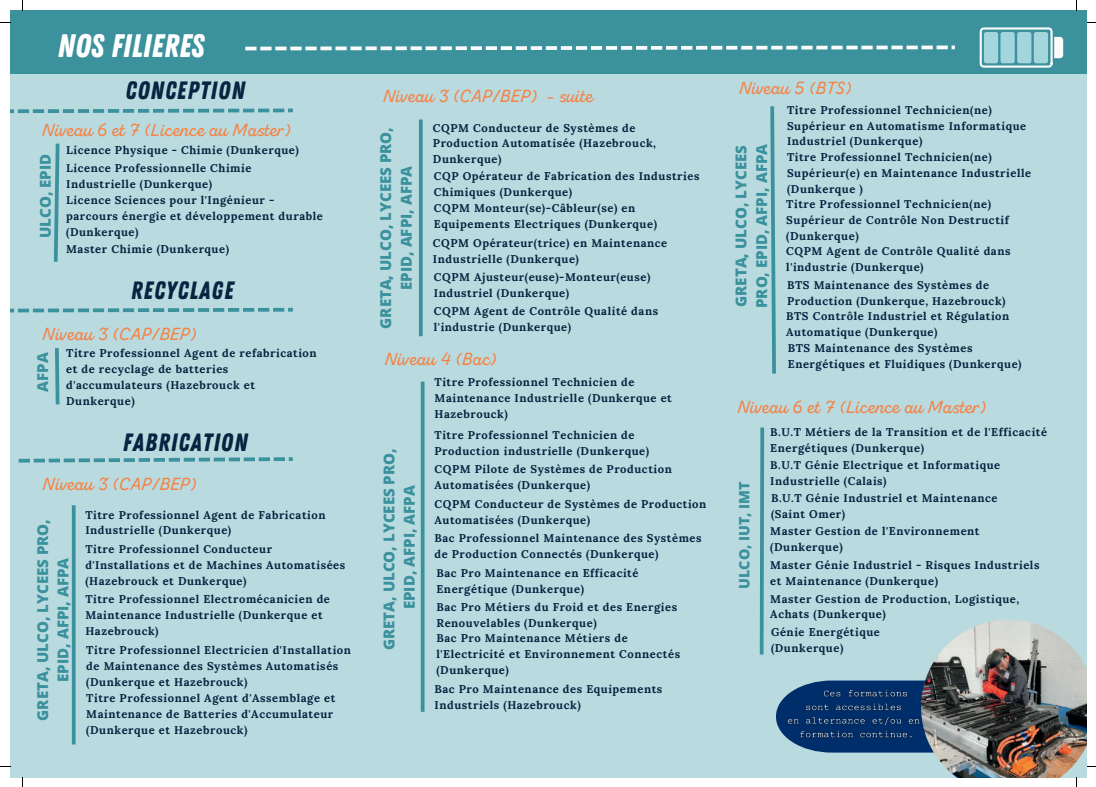
<style>
.page{position:relative;width:1096px;height:787px;background:#fff}
.page>*{position:absolute;margin:0;border:0;box-sizing:border-box;transform-origin:0 0}
.t1{font:32.5px "Zing Rust Demo Base";color:#fff}
.t2{font:25px "Zing Rust Demo Base";letter-spacing:.04em;color:#052541}
.t3{font:17.5px "Zing Script Rust SB Demo Base";color:#f58345}
.t4{font:800 15px/20.6px "Open Sans";color:#3b919c;text-align:center}
.t5{font:800 14.25px "Open Sans";color:#3b919c}
.t6{font:700 11.25px/15.9px "Lora";letter-spacing:.05em;color:#052541}
</style>
<div class="page">
<div style="left:10px;top:10px;width:1076px;height:768px;background:#b9dbe0"></div>
<div style="left:10px;top:10px;width:1076px;height:64px;background:#3b919c"></div>
<svg style="left:979px;top:27px;width:84px;height:41px"></svg>
<div style="left:983px;top:32px;width:15px;height:31px;background:#a3d5dc;border-radius:2px"></div>
<div style="left:1000px;top:32px;width:14px;height:31px;background:#a3d5dc;border-radius:2px"></div>
<div style="left:1017px;top:32px;width:14px;height:31px;background:#a3d5dc;border-radius:2px"></div>
<div style="left:1033px;top:32px;width:14px;height:31px;background:#a3d5dc;border-radius:2px"></div>
<svg style="left:10px;top:308px;width:283px;height:5px"></svg>
<svg style="left:55px;top:348px;width:5px;height:57px"></svg>
<svg style="left:10px;top:109px;width:283px;height:4px"></svg>
<svg style="left:245px;top:46px;width:709px;height:4px"></svg>
<svg style="left:53px;top:143px;width:7px;height:119px"></svg>
<svg style="left:19px;top:457px;width:274px;height:6px"></svg>
<svg style="left:72px;top:505px;width:4px;height:239px"></svg>
<svg style="left:776px;top:680px;width:144px;height:72px"></svg>
<img style="left:920px;top:620px;width:166px;height:158px">
<svg style="left:770px;top:106px;width:6px;height:268px"></svg>
<img style="left:784px;top:688px;width:182px;height:57px">
<hr style="left:419px;top:120px;width:3px;height:216px;background:#3b919c">
<hr style="left:421px;top:382px;width:3px;height:330px;background:#3b919c">
<svg style="left:759px;top:427px;width:6px;height:228px"></svg>
<h1 class="t1" style="left:57px;top:27px;width:148px">NOS FILIERES</h1>
<h2 class="t2" style="left:125px;top:76px;width:121px">CONCEPTION</h2>
<h3 class="t3" style="left:42px;top:123px;width:251px">Niveau 6 et 7 (Licence au Master)</h3>
<h3 class="t4" style="left:35px;top:238px;width:86px;rotate:-90deg">ULCO, EPID</h3>
<p class="t6" style="left:66px;top:141px;width:234px">Licence Physique - Chimie (Dunkerque)</p>
<p class="t6" style="left:66px;top:192px;width:258px">Licence Sciences pour l'Ingénieur - parcours énergie et développement durable</p>
<p class="t6" style="left:66px;top:160px;width:187px">Licence Professionnelle Chimie<br>Industrielle (Dunkerque)</p>
<p class="t6" style="left:66px;top:223px;width:74px">(Dunkerque)</p>
<p class="t6" style="left:66px;top:240px;width:164px">Master Chimie (Dunkerque)</p>
<h2 class="t2" style="left:131px;top:276px;width:104px">RECYCLAGE</h2>
<h3 class="t3" style="left:42px;top:327px;width:156px">Niveau 3 (CAP/BEP)</h3>
<h3 class="t4" style="left:32px;top:392px;width:41px;rotate:-90deg">AFPA</h3>
<p class="t6" style="left:66px;top:345px;width:252px">Titre Professionnel Agent de refabrication et de recyclage de batteries d'accumulateurs (Hazebrouck et<br>Dunkerque)</p>
<h2 class="t2" style="left:123px;top:428px;width:126px">FABRICATION</h2>
<h3 class="t3" style="left:42px;top:476px;width:156px">Niveau 3 (CAP/BEP)</h3>
<h3 class="t4" style="left:32px;top:721px;width:203px;rotate:-90deg">GRETA, ULCO, LYCEES PRO,<br>EPID, AFPI, AFPA</h3>
<p class="t6" style="left:85px;top:506px;width:242px">Titre Professionnel Agent de Fabrication<br>Industrielle (Dunkerque)</p>
<p class="t6" style="left:85px;top:541px;width:261px">Titre Professionnel Conducteur d'Installations et de Machines Automatisées (Hazebrouck et Dunkerque)</p>
<p class="t6" style="left:85px;top:591px;width:246px">Titre Professionnel Electromécanicien de<br>Maintenance Industrielle (Dunkerque et<br>Hazebrouck)</p>
<p class="t6" style="left:86px;top:642px;width:266px">Titre Professionnel Electricien d'Installation de Maintenance des Systèmes Automatisés (Dunkerque et Hazebrouck)<br>Titre Professionnel Agent d'Assemblage et Maintenance de Batteries d'Accumulateur (Dunkerque et Hazebrouck)</p>
<h3 class="t3" style="left:383px;top:88px;width:211px">Niveau 3 (CAP/BEP) - suite</h3>
<h3 class="t4" style="left:375px;top:329px;width:203px;rotate:-90deg">GRETA, ULCO, LYCEES PRO,<br>EPID, AFPI, AFPA</h3>
<p class="t6" style="left:433px;top:119px;width:224px">CQPM Conducteur de Systèmes de<br>Production Automatisée (Hazebrouck,<br>Dunkerque)</p>
<p class="t6" style="left:434px;top:168px;width:267px">CQP Opérateur de Fabrication des Industries<br>Chimiques (Dunkerque)</p>
<p class="t6" style="left:434px;top:200px;width:224px">CQPM Monteur(se)-Câbleur(se) en<br>Equipements Electriques (Dunkerque)</p>
<p class="t6" style="left:433px;top:235px;width:236px">CQPM Opérateur(trice) en Maintenance<br>Industrielle (Dunkerque)</p>
<p class="t6" style="left:434px;top:269px;width:218px">CQPM Ajusteur(euse)-Monteur(euse)<br>Industriel (Dunkerque)</p>
<p class="t6" style="left:434px;top:303px;width:226px">CQPM Agent de Contrôle Qualité dans l'industrie (Dunkerque)</p>
<h3 class="t3" style="left:384px;top:351px;width:114px">Niveau 4 (Bac)</h3>
<h3 class="t4" style="left:378px;top:650px;width:203px;rotate:-90deg">GRETA, ULCO, LYCEES PRO,<br>EPID, AFPI, AFPA</h3>
<p class="t6" style="left:434px;top:374px;width:239px">Titre Professionnel Technicien de<br>Maintenance Industrielle (Dunkerque et<br>Hazebrouck)</p>
<p class="t6" style="left:434px;top:427px;width:216px">Titre Professionnel Technicien de<br>Production industrielle (Dunkerque)</p>
<p class="t6" style="left:434px;top:461px;width:239px">CQPM Pilote de Systèmes de Production<br>Automatisées (Dunkerque)</p>
<p class="t6" style="left:434px;top:496px;width:273px">CQPM Conducteur de Systèmes de Production<br>Automatisées (Dunkerque)</p>
<p class="t6" style="left:434px;top:530px;width:268px">Bac Professionnel Maintenance des Systèmes de Production Connectés (Dunkerque)</p>
<p class="t6" style="left:436px;top:565px;width:204px">Bac Pro Maintenance en Efficacité<br>Energétique (Dunkerque)</p>
<p class="t6" style="left:436px;top:599px;width:245px">Bac Pro Métiers du Froid et des Energies<br>Renouvelables (Dunkerque)<br>Bac Pro Maintenance Métiers de l'Electricité et Environnement Connectés (Dunkerque)</p>
<p class="t6" style="left:434px;top:681px;width:229px">Bac Pro Maintenance des Equipements<br>Industriels (Hazebrouck)</p>
<h3 class="t3" style="left:738px;top:81px;width:114px">Niveau 5 (BTS)</h3>
<h3 class="t4" style="left:730px;top:308px;width:166px;text-align:left;rotate:-90deg">GRETA, ULCO, LYCEES<br>PRO, EPID, AFPI, AFPA</h3>
<p class="t6" style="left:787px;top:102px;width:241px">Titre Professionnel Technicien(ne)<br>Supérieur en Automatisme Informatique<br>Industriel (Dunkerque)</p>
<p class="t6" style="left:787px;top:149px;width:245px">Titre Professionnel Technicien(ne)<br>Supérieur(e) en Maintenance Industrielle (Dunkerque )</p>
<p class="t6" style="left:786px;top:196px;width:226px">Titre Professionnel Technicien(ne)<br>Supérieur de Contrôle Non Destructif (Dunkerque)<br>CQPM Agent de Contrôle Qualité dans l'industrie (Dunkerque)</p>
<p class="t6" style="left:787px;top:277px;width:204px">BTS Maintenance des Systèmes de</p>
<p class="t6" style="left:787px;top:293px;width:220px">Production (Dunkerque, Hazebrouck)</p>
<p class="t6" style="left:786px;top:308px;width:225px">BTS Contrôle Industriel et Régulation<br>Automatique (Dunkerque)</p>
<p class="t6" style="left:787px;top:340px;width:235px">BTS Maintenance des Systèmes<br>Energétiques et Fluidiques (Dunkerque)</p>
<h3 class="t3" style="left:737px;top:399px;width:251px">Niveau 6 et 7 (Licence au Master)</h3>
<p class="t6" style="left:770px;top:424px;width:278px">B.U.T Métiers de la Transition et de l'Efficacité<br>Energétiques (Dunkerque)</p>
<p class="t5" style="left:734px;top:589px;width:109px;rotate:-90deg">ULCO, IUT, IMT</p>
<p class="t6" style="left:771px;top:623px;width:110px">Génie Energétique (Dunkerque)</p>
<p class="t6" style="left:770px;top:457px;width:231px">B.U.T Génie Electrique et Informatique<br>Industrielle (Calais)</p>
<p class="t6" style="left:771px;top:490px;width:228px">B.U.T Génie Industriel et Maintenance (Saint Omer)</p>
<p class="t6" style="left:770px;top:523px;width:211px">Master Gestion de l'Environnement (Dunkerque)</p>
<p class="t6" style="left:770px;top:557px;width:270px">Master Génie Industriel - Risques Industriels et Maintenance (Dunkerque)</p>
<p class="t6" style="left:770px;top:590px;width:250px">Master Gestion de Production, Logistique,<br>Achats (Dunkerque)</p>
</div>
